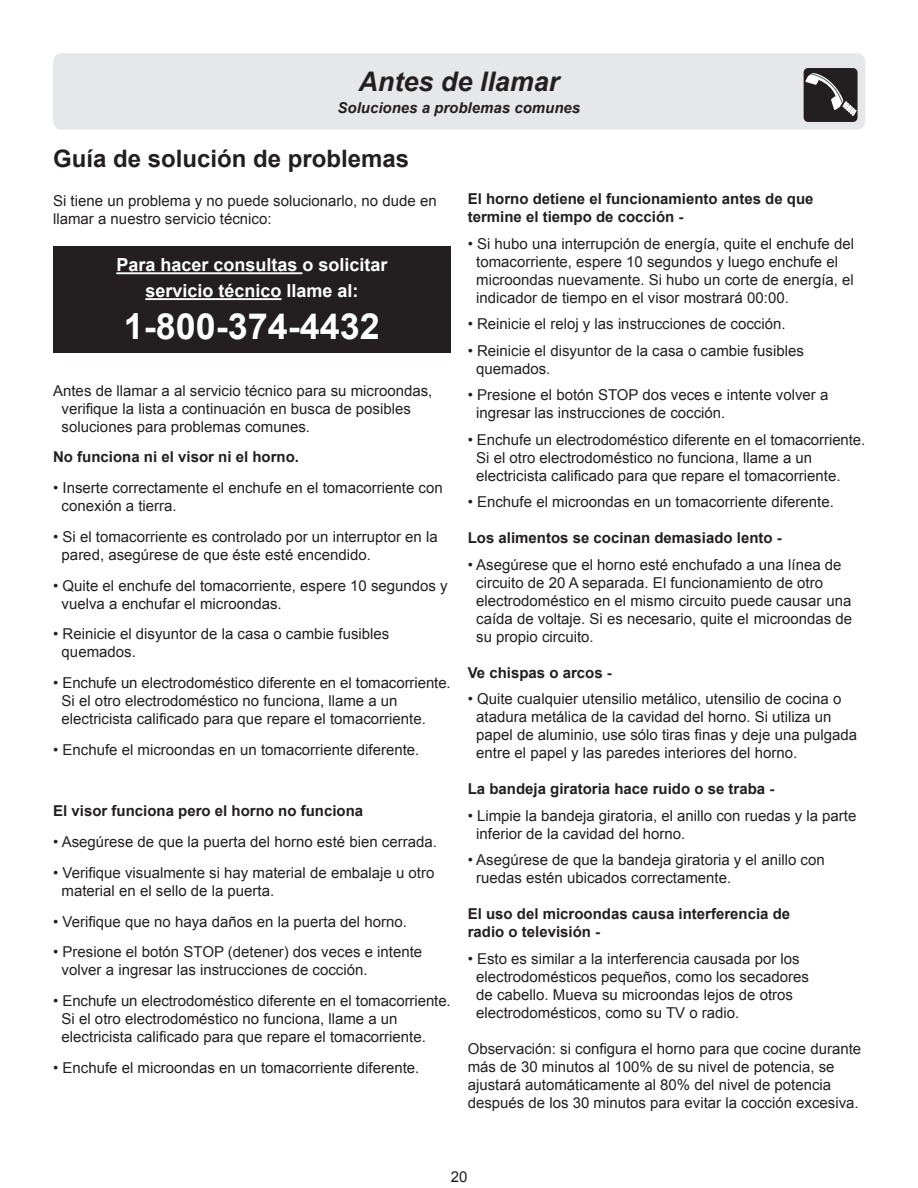
<style>
.page{position:relative;width:918px;height:1188px;background:#fff}
.page>*{position:absolute;margin:0;border:0;box-sizing:border-box;transform-origin:0 0}
.t1{font:700 36px "Arial";color:#fff}
.t2{font:italic 700 27px "Arial";color:#231f20}
.t3{font:700 24px "Arial";color:#231f20}
.t4{font:700 18px "Arial";color:#fff}
.t5{font:15px/18px "Arial";color:#231f20}
.t6{font:700 15px/18px "Arial";color:#231f20}
.t7{font:italic 700 15px "Arial";color:#231f20}
</style>
<div class="page">
<div style="left:53px;top:53px;width:812px;height:77px;background:#e6e7e9;border-radius:8px"></div>
<div style="left:53px;top:247px;width:398px;height:106px;background:#231f20"></div>
<hr style="left:116px;top:272px;width:186px;height:2px;background:#fff">
<hr style="left:145px;top:298px;width:136px;height:2px;background:#fff">
<div style="left:804px;top:68px;width:54px;height:54px;background:#231f20;border-radius:5px"></div>
<svg style="left:805px;top:73px;width:51px;height:42px"></svg>
<p class="t2" style="left:358px;top:63px;width:203px">Antes de llamar</p>
<p class="t7" style="left:338px;top:98px;width:244px">Soluciones a problemas comunes</p>
<p class="t3" style="left:53px;top:143px;width:358px">Guía de solución de problemas</p>
<p class="t5" style="left:53px;top:192px;width:385px">Si tiene un problema y no puede solucionarlo, no dude en llamar a nuestro servicio técnico:</p>
<p class="t6" style="left:468px;top:190px;width:347px">El horno detiene el funcionamiento antes de que termine el tiempo de cocción -</p>
<p class="t5" style="left:476px;top:235px;width:379px;text-indent:-9px">• Si hubo una interrupción de energía, quite el enchufe del tomacorriente, espere 10 segundos y luego enchufe el microondas nuevamente. Si hubo un corte de energía, el indicador de tiempo en el visor mostrará 00:00.</p>
<p class="t5" style="left:468px;top:315px;width:319px">• Reinicie el reloj y las instrucciones de cocción.</p>
<p class="t5" style="left:476px;top:342px;width:329px;text-indent:-9px">• Reinicie el disyuntor de la casa o cambie fusibles quemados.</p>
<p class="t5" style="left:476px;top:386px;width:354px;text-indent:-9px">• Presione el botón STOP dos veces e intente volver a ingresar las instrucciones de cocción.</p>
<p class="t5" style="left:476px;top:431px;width:391px;text-indent:-9px">• Enchufe un electrodoméstico diferente en el tomacorriente.<br>Si el otro electrodoméstico no funciona, llame a un electricista calificado para que repare el tomacorriente.</p>
<p class="t5" style="left:468px;top:493px;width:368px">• Enchufe el microondas en un tomacorriente diferente.</p>
<p class="t6" style="left:468px;top:529px;width:316px">Los alimentos se cocinan demasiado lento -</p>
<p class="t5" style="left:476px;top:556px;width:378px;text-indent:-9px">• Asegúrese que el horno esté enchufado a una línea de circuito de 20 A separada. El funcionamiento de otro electrodoméstico en el mismo circuito puede causar una caída de voltaje. Si es necesario, quite el microondas de su propio circuito.</p>
<p class="t6" style="left:468px;top:664px;width:146px">Ve chispas o arcos -</p>
<p class="t5" style="left:476px;top:690px;width:383px;text-indent:-9px">• Quite cualquier utensilio metálico, utensilio de cocina o atadura metálica de la cavidad del horno. Si utiliza un papel de aluminio, use sólo tiras finas y deje una pulgada entre el papel y las paredes interiores del horno.</p>
<p class="t6" style="left:468px;top:780px;width:308px">La bandeja giratoria hace ruido o se traba -</p>
<p class="t5" style="left:476px;top:807px;width:382px;text-indent:-9px">• Limpie la bandeja giratoria, el anillo con ruedas y la parte inferior de la cavidad del horno.</p>
<p class="t5" style="left:476px;top:851px;width:350px;text-indent:-9px">• Asegúrese de que la bandeja giratoria y el anillo con ruedas estén ubicados correctamente.</p>
<p class="t6" style="left:468px;top:905px;width:324px">El uso del microondas causa interferencia de</p>
<p class="t6" style="left:468px;top:923px;width:134px">radio o televisión -</p>
<p class="t5" style="left:476px;top:950px;width:334px;text-indent:-9px">• Esto es similar a la interferencia causada por los electrodomésticos pequeños, como los secadores de cabello. Mueva su microondas lejos de otros electrodomésticos, como su TV o radio.</p>
<p class="t5" style="left:468px;top:1040px;width:395px">Observación: si configura el horno para que cocine durante más de 30 minutos al 100% de su nivel de potencia, se ajustará automáticamente al 80% del nivel de potencia después de los 30 minutos para evitar la cocción excesiva.</p>
<p class="t4" style="left:116px;top:253px;width:273px">Para hacer consultas o solicitar</p>
<p class="t4" style="left:145px;top:279px;width:215px">servicio técnico llame al:</p>
<p class="t1" style="left:124px;top:302px;width:258px">1-800-374-4432</p>
<p class="t5" style="left:62px;top:381px;width:372px;text-indent:-9px">Antes de llamar a al servicio técnico para su microondas, verifique la lista a continuación en busca de posibles soluciones para problemas comunes.</p>
<p class="t6" style="left:53px;top:448px;width:247px">No funciona ni el visor ni el horno.</p>
<p class="t5" style="left:62px;top:479px;width:383px;text-indent:-9px">• Inserte correctamente el enchufe en el tomacorriente con conexión a tierra.</p>
<p class="t5" style="left:62px;top:528px;width:378px;text-indent:-9px">• Si el tomacorriente es controlado por un interruptor en la pared, asegúrese de que éste esté encendido.</p>
<p class="t5" style="left:62px;top:576px;width:388px;text-indent:-9px">• Quite el enchufe del tomacorriente, espere 10 segundos y vuelva a enchufar el microondas.</p>
<p class="t5" style="left:62px;top:625px;width:329px;text-indent:-9px">• Reinicie el disyuntor de la casa o cambie fusibles quemados.</p>
<p class="t5" style="left:62px;top:674px;width:391px;text-indent:-9px">• Enchufe un electrodoméstico diferente en el tomacorriente.<br>Si el otro electrodoméstico no funciona, llame a un electricista calificado para que repare el tomacorriente.</p>
<p class="t5" style="left:53px;top:741px;width:368px">• Enchufe el microondas en un tomacorriente diferente.</p>
<p class="t6" style="left:53px;top:803px;width:312px">El visor funciona pero el horno no funciona</p>
<p class="t5" style="left:53px;top:833px;width:385px">• Asegúrese de que la puerta del horno esté bien cerrada.</p>
<p class="t5" style="left:62px;top:864px;width:374px;text-indent:-9px">• Verifique visualmente si hay material de embalaje u otro material en el sello de la puerta.</p>
<p class="t5" style="left:53px;top:913px;width:355px">• Verifique que no haya daños en la puerta del horno.</p>
<p class="t5" style="left:62px;top:943px;width:362px;text-indent:-9px">• Presione el botón STOP (detener) dos veces e intente volver a ingresar las instrucciones de cocción.</p>
<p class="t5" style="left:62px;top:992px;width:391px;text-indent:-9px">• Enchufe un electrodoméstico diferente en el tomacorriente.<br>Si el otro electrodoméstico no funciona, llame a un electricista calificado para que repare el tomacorriente.</p>
<p class="t5" style="left:53px;top:1059px;width:368px">• Enchufe el microondas en un tomacorriente diferente.</p>
<p class="t5" style="left:451px;top:1168px;width:18px">20</p>
</div>
